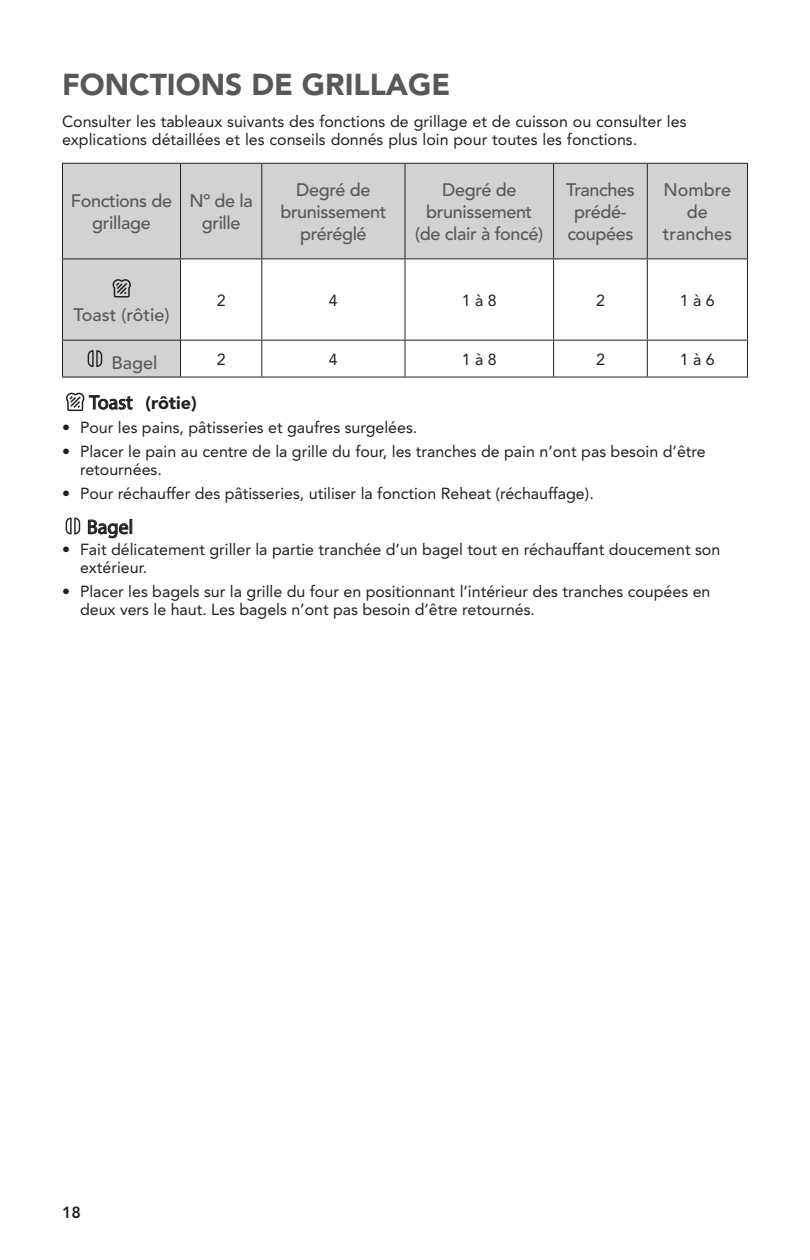
<style>
.page{position:relative;width:810px;height:1260px;background:#fff}
.page>*{position:absolute;margin:0;border:0;box-sizing:border-box;transform-origin:0 0}
.Section_Header___h2{font:900 30px "Avenir LT Std";color:#57585a}
.t1{font:500 20px "Aktiv Grotesk";color:#231f20}
.t2{font:500 19.8px "Aktiv Grotesk";color:#231f20}
.Table_Header___h2{font:500 18px/22px "Avenir LT Std";letter-spacing:-.02em;color:#57585a;text-align:center}
.Table_Header___h2-2{font:500 18px/22px "Avenir LT Std";color:#57585a;text-align:center}
.Step_Text___p{font:900 18px "Avenir LT Std";color:#231f20}
.Step_Text___p-2{font:16px/18px "Avenir LT Std";color:#231f20}
.Table_Content_Text{font:16px "Avenir LT Std";color:#231f20}
.t3{font:800 16px "Avenir LT Std";color:#231f20}
</style>
<div class="page">
<svg style="left:63px;top:164px;width:684px;height:213px;fill:#d1d2d4"></svg>
<hr style="left:404px;top:259px;width:2px;height:81px;background:#231f20">
<hr style="left:553px;top:259px;width:1px;height:81px;background:#231f20">
<hr style="left:647px;top:259px;width:1px;height:81px;background:#231f20">
<hr style="left:181px;top:340px;width:81px;height:1px;background:#231f20">
<hr style="left:262px;top:340px;width:143px;height:1px;background:#231f20">
<hr style="left:405px;top:340px;width:149px;height:1px;background:#231f20">
<hr style="left:404px;top:341px;width:2px;height:36px;background:#231f20">
<hr style="left:554px;top:340px;width:93px;height:1px;background:#231f20">
<hr style="left:553px;top:341px;width:1px;height:36px;background:#231f20">
<hr style="left:647px;top:340px;width:101px;height:1px;background:#231f20">
<hr style="left:647px;top:341px;width:1px;height:36px;background:#231f20">
<hr style="left:181px;top:377px;width:81px;height:1px;background:#231f20">
<hr style="left:262px;top:377px;width:143px;height:1px;background:#231f20">
<hr style="left:405px;top:377px;width:149px;height:1px;background:#231f20">
<hr style="left:554px;top:377px;width:93px;height:1px;background:#231f20">
<hr style="left:647px;top:377px;width:101px;height:1px;background:#231f20">
<hr style="left:62px;top:163px;width:119px;height:1px;background:#231f20">
<hr style="left:62px;top:164px;width:1px;height:94px;background:#231f20">
<hr style="left:181px;top:163px;width:81px;height:1px;background:#231f20">
<hr style="left:180px;top:164px;width:1px;height:94px;background:#231f20">
<hr style="left:262px;top:163px;width:143px;height:1px;background:#231f20">
<hr style="left:261px;top:164px;width:1px;height:94px;background:#231f20">
<hr style="left:405px;top:163px;width:149px;height:1px;background:#231f20">
<hr style="left:404px;top:164px;width:2px;height:94px;background:#231f20">
<hr style="left:554px;top:163px;width:93px;height:1px;background:#231f20">
<hr style="left:553px;top:164px;width:1px;height:94px;background:#231f20">
<hr style="left:647px;top:163px;width:101px;height:1px;background:#231f20">
<hr style="left:647px;top:164px;width:1px;height:94px;background:#231f20">
<hr style="left:747px;top:164px;width:1px;height:94px;background:#231f20">
<hr style="left:62px;top:258px;width:119px;height:1px;background:#231f20">
<hr style="left:62px;top:259px;width:1px;height:81px;background:#231f20">
<hr style="left:181px;top:258px;width:81px;height:1px;background:#231f20">
<hr style="left:262px;top:258px;width:143px;height:1px;background:#231f20">
<hr style="left:405px;top:258px;width:149px;height:1px;background:#231f20">
<hr style="left:554px;top:258px;width:93px;height:1px;background:#231f20">
<hr style="left:647px;top:258px;width:101px;height:1px;background:#231f20">
<hr style="left:62px;top:340px;width:119px;height:1px;background:#231f20">
<hr style="left:62px;top:341px;width:1px;height:36px;background:#231f20">
<hr style="left:62px;top:377px;width:119px;height:1px;background:#231f20">
<hr style="left:180px;top:259px;width:1px;height:81px;background:#231f20">
<hr style="left:261px;top:259px;width:1px;height:81px;background:#231f20">
<hr style="left:747px;top:259px;width:1px;height:81px;background:#231f20">
<hr style="left:180px;top:341px;width:1px;height:36px;background:#231f20">
<hr style="left:261px;top:341px;width:1px;height:36px;background:#231f20">
<hr style="left:747px;top:341px;width:1px;height:36px;background:#231f20">
<svg style="left:112px;top:278px;width:20px;height:20px"></svg>
<svg style="left:87px;top:349px;width:16px;height:19px"></svg>
<svg style="left:66px;top:392px;width:67px;height:20px"></svg>
<svg style="left:87px;top:518px;width:45px;height:21px"></svg>
<svg style="left:65px;top:517px;width:16px;height:18px"></svg>
<h2 class="Section_Header___h2" style="left:62px;top:66px;width:390px">FONCTIONS DE GRILLAGE</h2>
<p class="Step_Text___p-2" style="left:62px;top:112px;width:626px">Consulter les tableaux suivants des fonctions de grillage et de cuisson ou consulter les explications détaillées et les conseils donnés plus loin pour toutes les fonctions.</p>
<h2 class="Table_Header___h2" style="left:71px;top:190px;width:103px">Fonctions de grillage</h2>
<h2 class="Table_Header___h2" style="left:189px;top:190px;width:65px">Nº de la grille</h2>
<h2 class="Table_Header___h2" style="left:280px;top:179px;width:108px">Degré de brunissement préréglé</h2>
<h2 class="Table_Header___h2" style="left:415px;top:179px;width:129px">Degré de brunissement (de clair à foncé)</h2>
<h2 class="Table_Header___h2" style="left:566px;top:179px;width:70px">Tranches prédé&shy;coupées</h2>
<h2 class="Table_Header___h2-2" style="left:663px;top:179px;width:71px">Nombre de tranches</h2>
<h2 class="Table_Header___h2-2" style="left:73px;top:304px;width:98px">Toast (rôtie)</h2>
<p class="Table_Content_Text" style="left:217px;top:291px;width:10px">2</p>
<p class="Table_Content_Text" style="left:329px;top:291px;width:10px">4</p>
<p class="Table_Content_Text" style="left:462px;top:291px;width:36px">1 à 8</p>
<p class="Table_Content_Text" style="left:596px;top:291px;width:10px">2</p>
<p class="Table_Content_Text" style="left:680px;top:291px;width:36px">1 à 6</p>
<h2 class="Table_Header___h2" style="left:111px;top:352px;width:48px">Bagel</h2>
<p class="Table_Content_Text" style="left:217px;top:350px;width:10px">2</p>
<p class="Table_Content_Text" style="left:329px;top:350px;width:10px">4</p>
<p class="Table_Content_Text" style="left:462px;top:350px;width:36px">1 à 8</p>
<p class="Table_Content_Text" style="left:596px;top:350px;width:10px">2</p>
<p class="Table_Content_Text" style="left:680px;top:350px;width:36px">1 à 6</p>
<p class="t2" style="left:89px;top:390px;width:45px">Toast</p>
<p class="Step_Text___p" style="left:145px;top:392px;width:53px">(rôtie)</p>
<p class="Step_Text___p-2" style="left:62px;top:419px;width:357px">• Pour les pains, pâtisseries et gaufres surgelées.</p>
<p class="Step_Text___p-2" style="left:80px;top:443px;width:627px;text-indent:-18px">• Placer le pain au centre de la grille du four, les tranches de pain n’ont pas besoin d’être retournées.</p>
<p class="Step_Text___p-2" style="left:62px;top:485px;width:533px">• Pour réchauffer des pâtisseries, utiliser la fonction Reheat (réchauffage).</p>
<p class="Step_Text___p-2" style="left:80px;top:541px;width:642px;text-indent:-18px">• Fait délicatement griller la partie tranchée d’un bagel tout en réchauffant doucement son extérieur.</p>
<p class="Step_Text___p-2" style="left:80px;top:583px;width:632px;text-indent:-18px">• Placer les bagels sur la grille du four en positionnant l’intérieur des tranches coupées en deux vers le haut. Les bagels n’ont pas besoin d’être retournés.</p>
<p class="t1" style="left:87px;top:515px;width:48px">Bagel</p>
<p class="t3" style="left:62px;top:1203px;width:20px">18</p>
</div>
